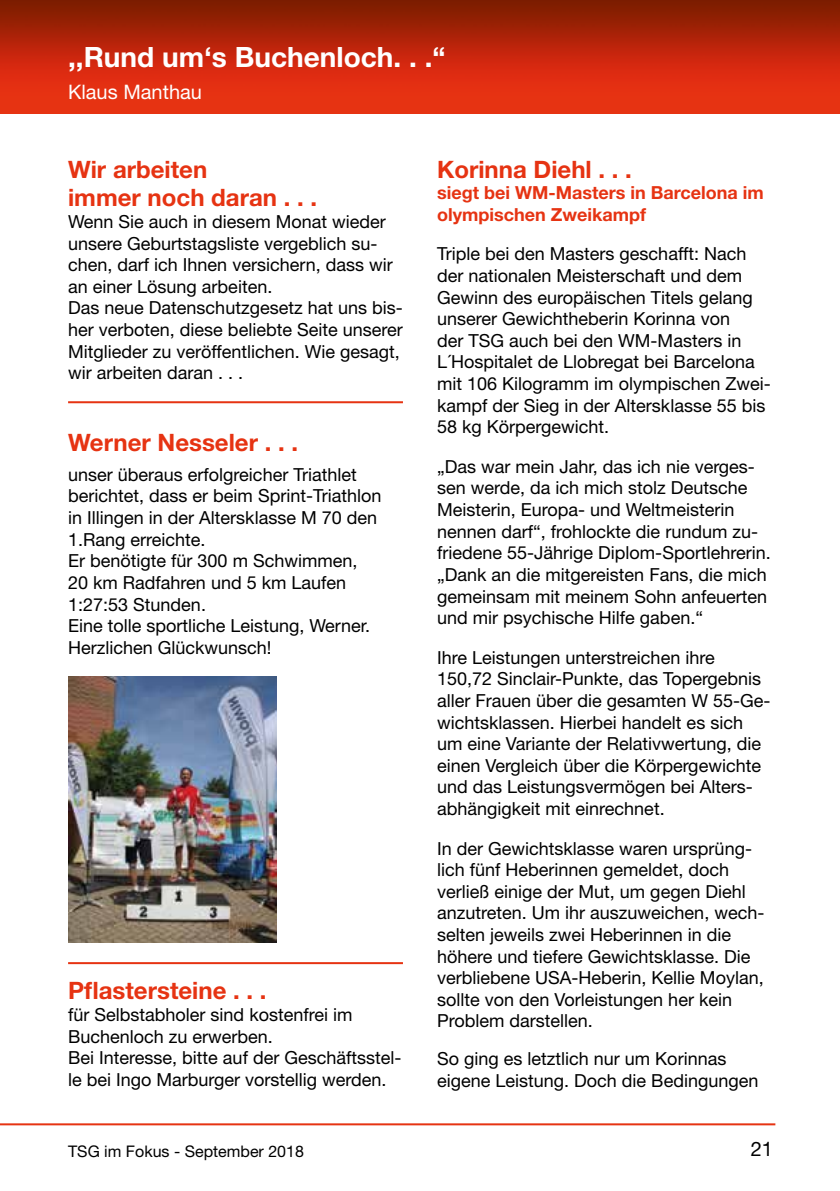
<style>
.page{position:relative;width:840px;height:1191px;background:#fff}
.page>*{position:absolute;margin:0;border:0;box-sizing:border-box;transform-origin:0 0}
.t1{font:700 28px "Helvetica Neue";color:#fff}
.t2{font:700 24px/28.8px "Helvetica Neue";color:#e63312}
.t3{font:20px "Helvetica Neue";color:#fff}
.t4{font:20px "Helvetica Neue";color:#000}
.t5{font:18px/21.6px "Helvetica Neue";color:#000}
.t6{font:700 18px/21.6px "Helvetica Neue";color:#e63312}
.t7{font:16px "Helvetica Neue";color:#000}
</style>
<div class="page">
<img style="left:0;top:0;width:839px;height:113px">
<hr style="left:0;top:1123px;width:775px;height:2px;background:#e63312">
<img style="left:68px;top:676px;width:208px;height:266px">
<hr style="left:68px;top:962px;width:335px;height:2px;background:#e63312">
<hr style="left:68px;top:401px;width:335px;height:2px;background:#e63312">
<h1 class="t1" style="left:68px;top:40px;width:379px">,,Rund um‘s Buchenloch. . .“</h1>
<p class="t3" style="left:68px;top:80px;width:135px">Klaus Manthau</p>
<h2 class="t2" style="left:68px;top:154px;width:250px">Wir arbeiten<br>immer noch daran . . .</h2>
<p class="t5" style="left:68px;top:210px;width:336px">Wenn Sie auch in diesem Monat wieder unsere Geburtstagsliste vergeblich su&shy;chen, darf ich Ihnen versichern, dass wir an einer Lösung arbeiten.<br>Das neue Datenschutzgesetz hat uns bis&shy;her verboten, diese beliebte Seite unserer Mitglieder zu veröffentlichen. Wie gesagt, wir arbeiten daran . . .</p>
<h2 class="t2" style="left:68px;top:428px;width:231px">Werner Nesseler . . .</h2>
<p class="t5" style="left:68px;top:463px;width:315px">unser überaus erfolgreicher Triathlet berichtet, dass er beim Sprint-Triathlon in Illingen in der Altersklasse M 70 den<br>1.Rang erreichte.<br>Er benötigte für 300 m Schwimmen,<br>20 km Radfahren und 5 km Laufen<br>1:27:53 Stunden.<br>Eine tolle sportliche Leistung, Werner.<br>Herzlichen Glückwunsch!</p>
<h2 class="t2" style="left:68px;top:976px;width:200px">Pflastersteine . . .</h2>
<p class="t5" style="left:68px;top:1003px;width:335px">für Selbstabholer sind kostenfrei im Buchenloch zu erwerben.<br>Bei Interesse, bitte auf der Geschäftsstel&shy;le bei Ingo Marburger vorstellig werden.</p>
<h2 class="t2" style="left:437px;top:154px;width:196px">Korinna Diehl . . .</h2>
<p class="t6" style="left:437px;top:181px;width:328px">siegt bei WM-Masters in Barcelona im olympischen Zweikampf</p>
<p class="t5" style="left:437px;top:243px;width:335px">Triple bei den Masters geschafft: Nach der nationalen Meisterschaft und dem Gewinn des europäischen Titels gelang unserer Gewichtheberin Korinna von<br>der TSG auch bei den WM-Masters in L´Hospitalet de Llobregat bei Barcelona mit 106 Kilogramm im olympischen Zwei&shy;kampf der Sieg in der Altersklasse 55 bis 58 kg Körpergewicht.</p>
<p class="t5" style="left:437px;top:455px;width:335px">„Das war mein Jahr, das ich nie verges&shy;sen werde, da ich mich stolz Deutsche Meisterin, Europa- und Weltmeisterin nennen darf“, frohlockte die rundum zu&shy;friedene 55-Jährige Diplom-Sportlehrerin. „Dank an die mitgereisten Fans, die mich gemeinsam mit meinem Sohn anfeuerten und mir psychische Hilfe gaben.“</p>
<p class="t5" style="left:437px;top:646px;width:335px">Ihre Leistungen unterstreichen ihre 150,72 Sinclair-Punkte, das Topergebnis aller Frauen über die gesamten W 55-Ge&shy;wichtsklassen. Hierbei handelt es sich um eine Variante der Relativwertung, die einen Vergleich über die Körpergewichte und das Leistungsvermögen bei Alters&shy;abhängigkeit mit einrechnet.</p>
<p class="t5" style="left:437px;top:837px;width:329px">In der Gewichtsklasse waren ursprüng&shy;lich fünf Heberinnen gemeldet, doch verließ einige der Mut, um gegen Diehl anzutreten. Um ihr auszuweichen, wech&shy;selten jeweils zwei Heberinnen in die höhere und tiefere Gewichtsklasse. Die verbliebene USA-Heberin, Kellie Moylan, sollte von den Vorleistungen her kein Problem darstellen.</p>
<p class="t5" style="left:437px;top:1047px;width:323px">So ging es letztlich nur um Korinnas eigene Leistung. Doch die Bedingungen</p>
<p class="t7" style="left:68px;top:1141px;width:237px">TSG im Fokus - September 2018</p>
<p class="t4" style="left:750px;top:1136px;width:24px">21</p>
</div>
